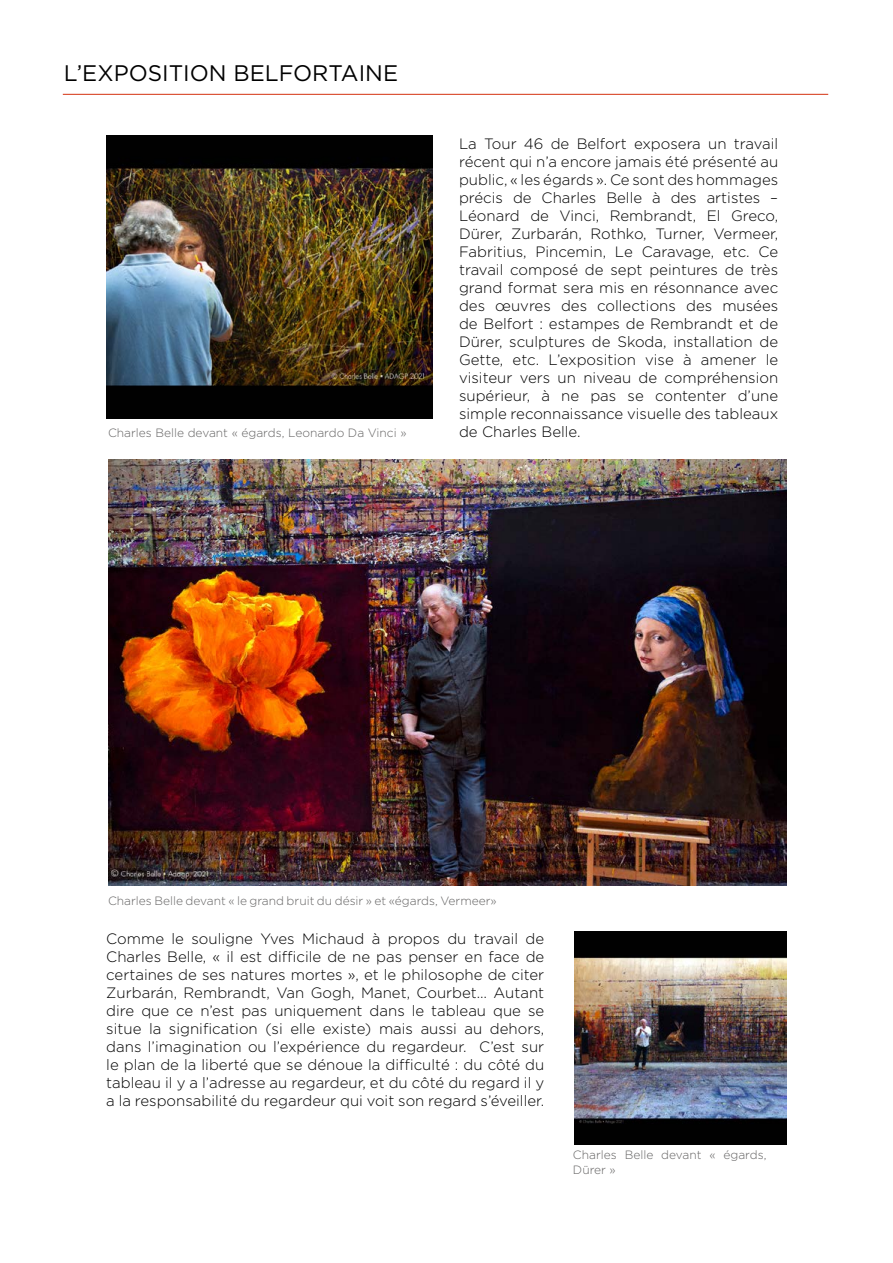
<style>
.page{position:relative;width:893px;height:1263px;background:#fff}
.page>*{position:absolute;margin:0;border:0;box-sizing:border-box;transform-origin:0 0}
.t1{font:22.5px "Gotham";color:#000}
.t2{font:300 15px/18px "Gotham";color:#000;text-align:justify}
.t3{font:300 12px/14.4px "Gotham";color:#646363}
</style>
<div class="page">
<hr style="left:63px;top:94px;width:765px;height:1px;background:#d4310f">
<img style="left:106px;top:135px;width:326px;height:283px">
<img style="left:108px;top:459px;width:679px;height:426px">
<img style="left:574px;top:932px;width:213px;height:212px">
<h1 class="t1" style="left:64px;top:59px;width:336px">L’EXPOSITION BELFORTAINE</h1>
<p class="t3" style="left:108px;top:425px;width:300px">Charles Belle devant « égards, Leonardo Da Vinci »</p>
<p class="t2" style="left:459px;top:134px;width:321px">La Tour 46 de Belfort exposera un travail récent qui n’a encore jamais été présenté au public, « les égards ». Ce sont des hommages précis de Charles Belle à des artistes – Léonard de Vinci, Rembrandt, El Greco, Dürer, Zurbarán, Rothko, Turner, Vermeer, Fabritius, Pincemin, Le Caravage, etc. Ce travail composé de sept peintures de très grand format sera mis en résonnance avec des œuvres des collections des musées de Belfort : estampes de Rembrandt et de Dürer, sculptures de Skoda, installation de Gette, etc. L’exposition vise à amener le visiteur vers un niveau de compréhension supérieur, à ne pas se contenter d’une simple reconnaissance visuelle des tableaux de Charles Belle.</p>
<p class="t3" style="left:108px;top:893px;width:390px">Charles Belle devant « le grand bruit du désir » et «égards, Vermeer»</p>
<p class="t2" style="left:106px;top:929px;width:440px">Comme le souligne Yves Michaud à propos du travail de Charles Belle, « il est difficile de ne pas penser en face de certaines de ses natures mortes », et le philosophe de citer Zurbarán, Rembrandt, Van Gogh, Manet, Courbet… Autant dire que ce n’est pas uniquement dans le tableau que se situe la signification (si elle existe) mais aussi au dehors, dans l’imagination ou l’expérience du regardeur. C’est sur le plan de la liberté que se dénoue la difficulté : du côté du tableau il y a l’adresse au regardeur, et du côté du regard il y a la responsabilité du regardeur qui voit son regard s’éveiller.</p>
<p class="t3" style="left:573px;top:1147px;width:195px">Charles Belle devant « égards,<br>Dürer »</p>
</div>
